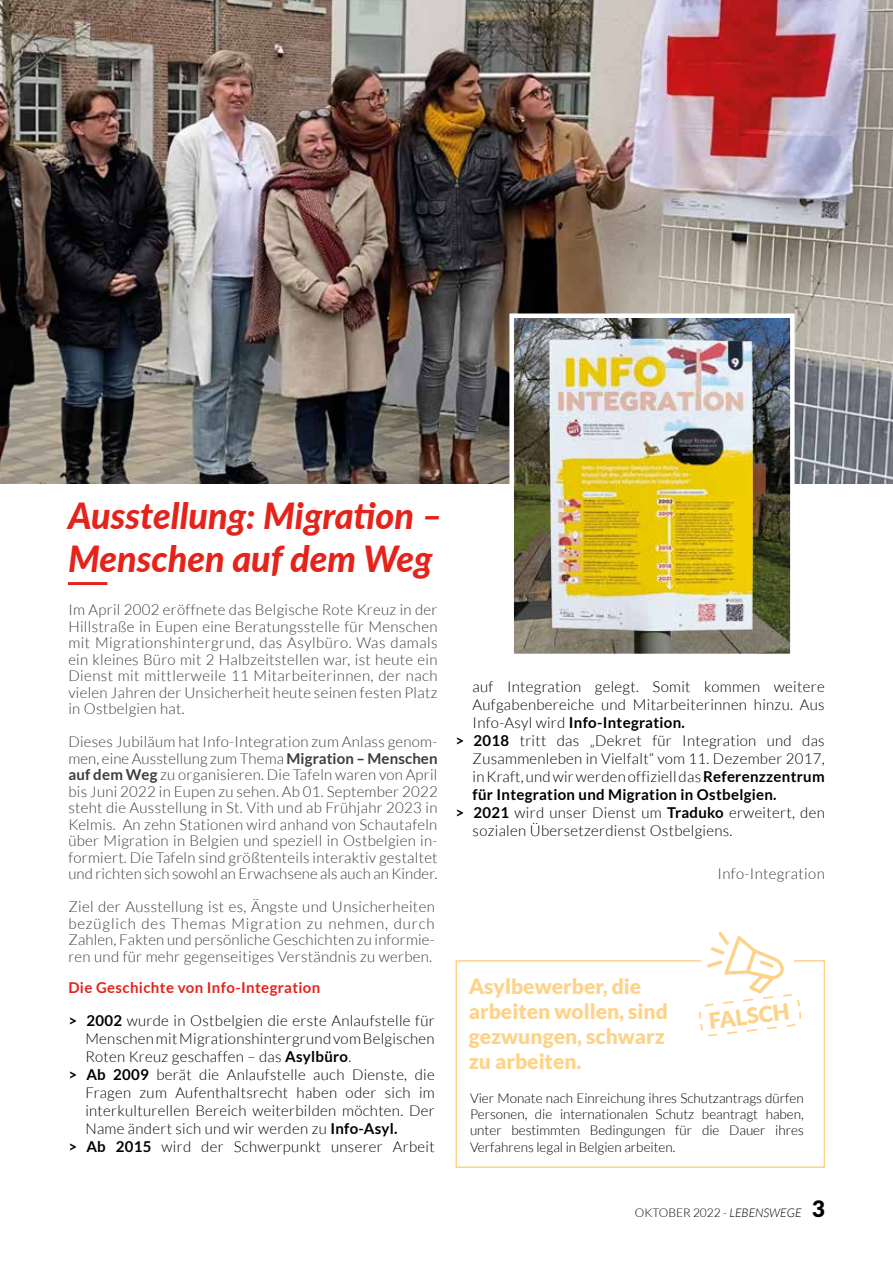
<style>
.page{position:relative;width:893px;height:1263px;background:#fff}
.page>*{position:absolute;margin:0;border:0;box-sizing:border-box;transform-origin:0 0}
.t1{font:italic 800 36px/43.2px "Lato";color:#e5231b}
.t2{font:900 21.9px "Lato";color:#fdd38a}
.t3{font:900 21px/25.2px "Lato";color:#fdd38a}
.t4{font:300 15px/16.5px "Lato";letter-spacing:.02em;color:#3c3c3b;text-align:justify}
.t5{font:300 15px "Lato";letter-spacing:.02em;color:#000}
.t6{font:700 15px "Lato";letter-spacing:.02em;color:#000}
.t7{font:700 15px "Lato";letter-spacing:.025em;color:#e5231b}
.t8{font:300 13.5px/16.2px "Lato";color:#000;text-align:justify}
.t9{font:300 12px "Lato";color:#000}
.s1{font-weight:700}
.s2{font-weight:300}
.s3{font-style:italic}
.s4{font-weight:900;font-size:22.5px}
</style>
<div class="page">
<div style="left:455px;top:960px;width:370px;height:208px;border:2px solid #fdd38a"></div>
<img style="left:698px;top:932px;width:106px;height:105px">
<svg style="left:699px;top:994px;width:102px;height:42px"></svg>
<img style="left:0;top:0;width:893px;height:483px">
<img style="left:514px;top:318px;width:276px;height:335px">
<div style="left:509px;top:313px;width:286px;height:345px;border:4px solid #fff"></div>
<hr style="left:68px;top:582px;width:39px;height:3px;background:#e5231b">
<h1 class="t1" style="left:68px;top:492px;width:376px">Ausstellung: Migration –<br>Menschen auf dem Weg</h1>
<p class="t4" style="left:68px;top:601px;width:371px">Im April 2002 eröffnete das Belgische Rote Kreuz in der Hillstraße in Eupen eine Beratungsstelle für Menschen mit Migrationshintergrund, das Asylbüro. Was damals ein kleines Büro mit 2 Halbzeitstellen war, ist heute ein Dienst mit mittlerweile 11 Mitarbeiterinnen, der nach vielen Jahren der Unsicherheit heute seinen festen Platz in Ostbelgien hat.</p>
<p class="t4" style="left:68px;top:733px;width:371px">Dieses Jubiläum hat Info-Integration zum Anlass genom&shy;men, eine Ausstellung zum Thema <span class="s1">Migration – Menschen auf dem Weg</span> zu organisieren. Die Tafeln waren von April bis Juni 2022 in Eupen zu sehen. Ab 01. September 2022 steht die Ausstellung in St. Vith und ab Frühjahr 2023 in Kelmis. An zehn Stationen wird anhand von Schautafeln über Migration in Belgien und speziell in Ostbelgien in&shy;formiert. Die Tafeln sind größtenteils interaktiv gestaltet und richten sich sowohl an Erwachsene als auch an Kinder.</p>
<p class="t4" style="left:68px;top:898px;width:368px">Ziel der Ausstellung ist es, Ängste und Unsicherheiten bezüglich des Themas Migration zu nehmen, durch Zahlen, Fakten und persönliche Geschichten zu informie&shy;ren und für mehr gegenseitiges Verständnis zu werben.</p>
<p class="t7" style="left:68px;top:979px;width:253px">Die Geschichte von Info-Integration</p>
<p class="t5" style="left:68px;top:1013px;width:368px"><span class="s1">&gt; 2002</span> wurde in Ostbelgien die erste Anlaufstelle für</p>
<p class="t5" style="left:85px;top:1031px;width:351px">Menschen mit Migrationshintergrund vom Belgischen</p>
<p class="t5" style="left:85px;top:1049px;width:268px">Roten Kreuz geschaffen – das <span class="s1">Asylbüro</span>.</p>
<p class="t5" style="left:68px;top:1067px;width:368px"><span class="s1">&gt; Ab 2009</span> berät die Anlaufstelle auch Dienste, die</p>
<p class="t5" style="left:85px;top:1085px;width:351px">Fragen zum Aufenthaltsrecht haben oder sich im</p>
<p class="t5" style="left:85px;top:1103px;width:351px">interkulturellen Bereich weiterbilden möchten. Der</p>
<p class="t5" style="left:85px;top:1121px;width:314px">Name ändert sich und wir werden zu <span class="s1">Info-Asyl.</span></p>
<p class="t5" style="left:68px;top:1139px;width:368px"><span class="s1">&gt; Ab 2015</span> wird der Schwerpunkt unserer Arbeit</p>
<p class="t5" style="left:473px;top:678px;width:354px">auf Integration gelegt. Somit kommen weitere</p>
<p class="t5" style="left:473px;top:696px;width:354px">Aufgabenbereiche und Mitarbeiterinnen hinzu. Aus</p>
<p class="t6" style="left:473px;top:713px;width:214px"><span class="s2">Info-Asyl wird</span> Info-Integration.</p>
<p class="t5" style="left:456px;top:732px;width:371px"><span class="s1">&gt; 2018</span> tritt das „Dekret für Integration und das</p>
<p class="t5" style="left:473px;top:750px;width:354px">Zusammenleben in Vielfalt“ vom 11. Dezember 2017,</p>
<p class="t5" style="left:473px;top:768px;width:354px">in Kraft, und wir werden offiziell das <span class="s1">Referenzzentrum</span></p>
<p class="t6" style="left:473px;top:785px;width:306px">für Integration und Migration in Ostbelgien.</p>
<p class="t5" style="left:456px;top:804px;width:371px"><span class="s1">&gt; 2021</span> wird unser Dienst um <span class="s1">Traduko</span> erweitert, den</p>
<p class="t5" style="left:473px;top:822px;width:261px">sozialen Übersetzerdienst Ostbelgiens.</p>
<p class="t4" style="left:717px;top:865px;width:109px">Info-Integration</p>
<h3 class="t3" style="left:469px;top:973px;width:201px">Asylbewerber, die arbeiten wollen, sind gezwungen, schwarz zu arbeiten.</h3>
<p class="t8" style="left:470px;top:1090px;width:335px">Vier Monate nach Einreichung ihres Schutzantrags dürfen Personen, die internationalen Schutz beantragt haben, unter bestimmten Bedingungen für die Dauer ihres Verfahrens legal in Belgien arbeiten.</p>
<h2 class="t2" style="left:708px;top:1008px;width:82px;rotate:-7deg">FALSCH</h2>
<p class="t9" style="left:635px;top:1206px;width:191px">OKTOBER 2022 - <span class="s3">LEBENSWEGE</span> <span class="s4">3</span></p>
</div>
